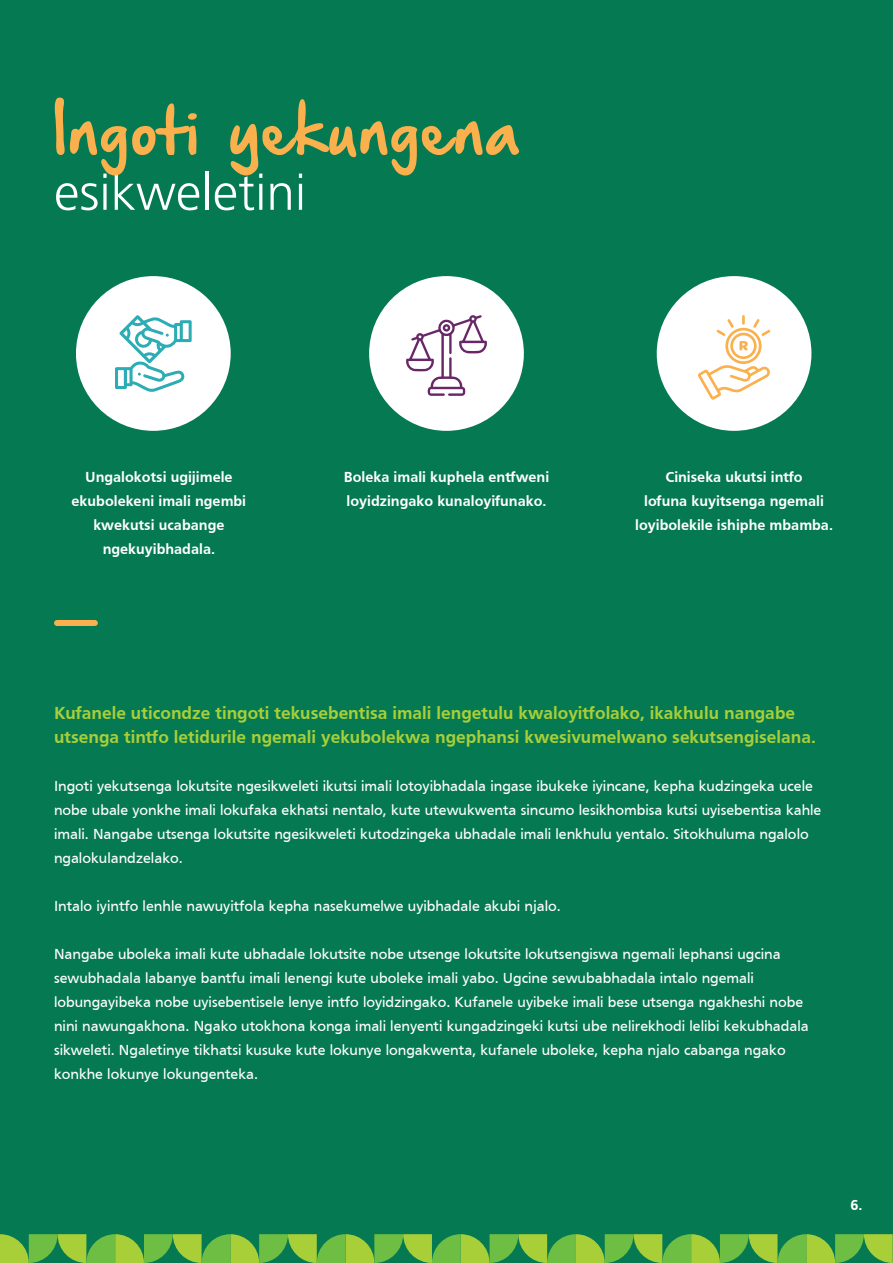
<style>
.page{position:relative;width:893px;height:1263px;background:#057a52}
.page>*{position:absolute;margin:0;border:0;box-sizing:border-box;transform-origin:0 0}
.t1{font:55.95px "Hand Of Sean Demo";color:#fbb04e}
.t2{font:300 51px "Frutiger CE";color:#fff}
.t3{font:700 18px/24px "Frutiger";color:#a9cf38}
.t4{font:15px/24px "Frutiger";color:#fff}
.t5{font:700 15px/24px "Frutiger";color:#fff;text-align:center}
</style>
<div class="page">
<svg style="left:0;top:1234px;width:893px;height:29px"></svg>
<div style="left:57px;top:620px;width:38px;height:6px;background:#fbb04e"></div>
<div style="left:76px;top:276px;width:155px;height:155px;background:#fff;border-radius:50%"></div>
<div style="left:369px;top:276px;width:155px;height:155px;background:#fff;border-radius:50%"></div>
<div style="left:657px;top:276px;width:154px;height:155px;background:#fff;border-radius:50%"></div>
<svg style="left:115px;top:315px;width:77px;height:77px"></svg>
<svg style="left:406px;top:315px;width:81px;height:81px"></svg>
<svg style="left:698px;top:315px;width:73px;height:85px"></svg>
<h1 class="t1" style="left:54px;top:103px;width:468px">Ingoti yekungena</h1>
<h2 class="t2" style="left:54px;top:162px;width:254px">esikweletini</h2>
<p class="t5" style="left:72px;top:465px;width:176px">Ungalokotsi ugijimele ekubolekeni imali ngembi kwekutsi ucabange ngekuyibhadala.</p>
<p class="t5" style="left:344px;top:465px;width:207px;text-align:left">Boleka imali kuphela entfweni loyidzingako kunaloyifunako.</p>
<p class="t5" style="left:635px;top:465px;width:199px">Ciniseka ukutsi intfo<br>lofuna kuyitsenga ngemali loyibolekile ishiphe mbamba.</p>
<p class="t3" style="left:54px;top:700px;width:763px">Kufanele uticondze tingoti tekusebentisa imali lengetulu kwaloyitfolako, ikakhulu nangabe utsenga tintfo letidurile ngemali yekubolekwa ngephansi kwesivumelwano sekutsengiselana.</p>
<p class="t4" style="left:54px;top:773px;width:769px">Ingoti yekutsenga lokutsite ngesikweleti ikutsi imali lotoyibhadala ingase ibukeke iyincane, kepha kudzingeka ucele nobe ubale yonkhe imali lokufaka ekhatsi nentalo, kute utewukwenta sincumo lesikhombisa kutsi uyisebentisa kahle imali. Nangabe utsenga lokutsite ngesikweleti kutodzingeka ubhadale imali lenkhulu yentalo. Sitokhuluma ngalolo ngalokulandzelako.</p>
<p class="t4" style="left:54px;top:893px;width:508px">Intalo iyintfo lenhle nawuyitfola kepha nasekumelwe uyibhadale akubi njalo.</p>
<p class="t4" style="left:54px;top:941px;width:756px">Nangabe uboleka imali kute ubhadale lokutsite nobe utsenge lokutsite lokutsengiswa ngemali lephansi ugcina sewubhadala labanye bantfu imali lenengi kute uboleke imali yabo. Ugcine sewubabhadala intalo ngemali lobungayibeka nobe uyisebentisele lenye intfo loyidzingako. Kufanele uyibeke imali bese utsenga ngakheshi nobe nini nawungakhona. Ngako utokhona konga imali lenyenti kungadzingeki kutsi ube nelirekhodi lelibi kekubhadala sikweleti. Ngaletinye tikhatsi kusuke kute lokunye longakwenta, kufanele uboleke, kepha njalo cabanga ngako konkhe lokunye lokungenteka.</p>
<p class="t5" style="left:850px;top:1193px;width:14px">6.</p>
</div>
